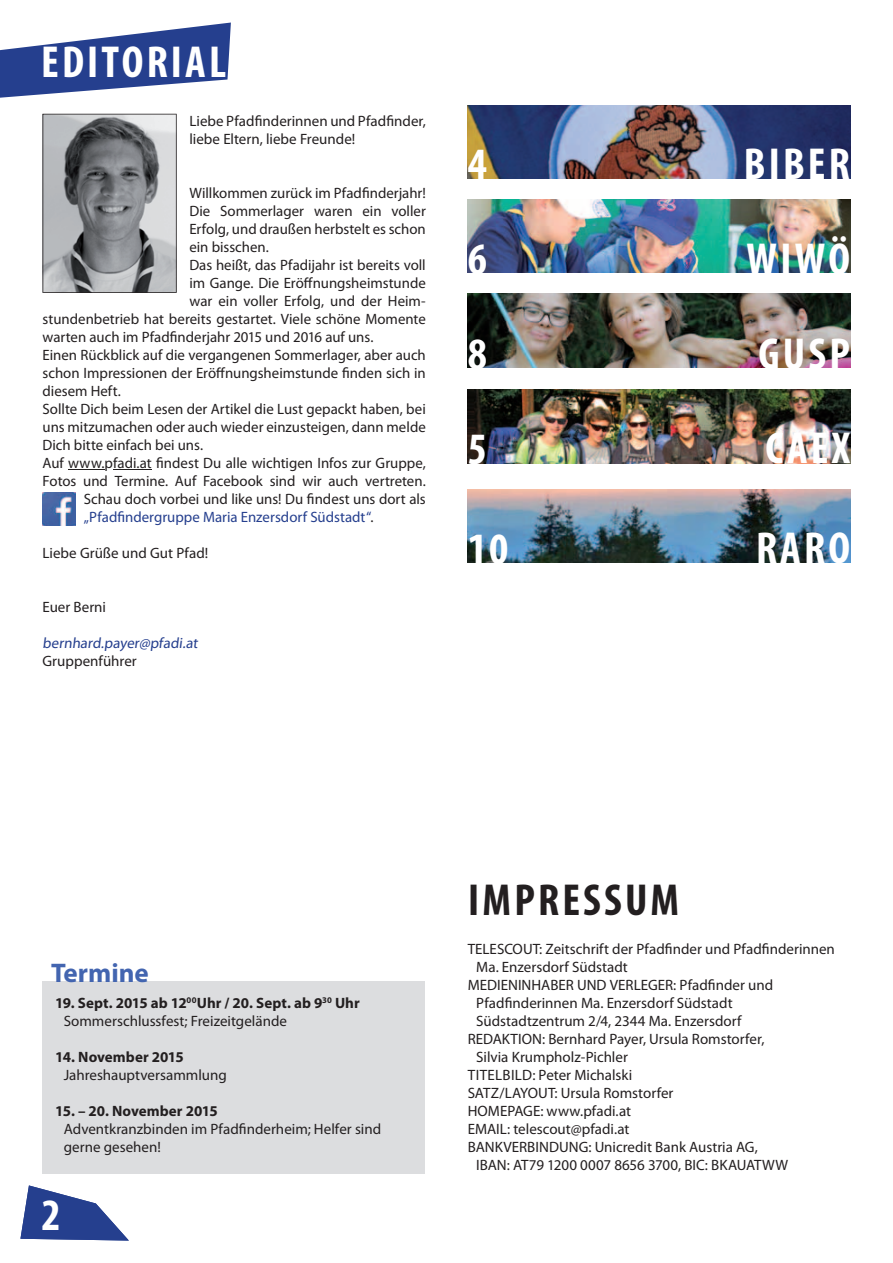
<style>
.page{position:relative;width:893px;height:1263px;background:#fff}
.page>*{position:absolute;margin:0;border:0;box-sizing:border-box;transform-origin:0 0}
.t1{font:700 condensed 45px "Myriad Pro";letter-spacing:.07em;color:#fff}
.t2{font:700 condensed 45px "Myriad Pro";letter-spacing:.07em;color:#231f20}
.t3{font:700 27px "Myriad Pro";color:#4365b0}
.t4{font:15px/18px "Myriad Pro";color:#231f20}
.t5{font:700 15px/18px "Myriad Pro";color:#231f20}
.t6{font:15px "Myriad Pro";color:#253f8e}
.s1{color:#231f20}
.s2{font-weight:400}
</style>
<div class="page">
<svg style="left:0;top:23px;width:231px;height:75px"></svg>
<svg style="left:20px;top:1185px;width:109px;height:55px"></svg>
<hr style="left:68px;top:469px;width:37px;height:1px;background:#231f20">
<hr style="left:113px;top:469px;width:39px;height:1px;background:#231f20">
<div style="left:43px;top:981px;width:382px;height:193px;background:#dcdddf"></div>
<svg style="left:43px;top:114px;width:134px;height:179px;background:#929497"></svg>
<img style="left:468px;top:105px;width:382px;height:74px">
<img style="left:468px;top:199px;width:382px;height:74px">
<img style="left:468px;top:294px;width:382px;height:73px">
<img style="left:468px;top:390px;width:382px;height:73px">
<img style="left:468px;top:489px;width:382px;height:74px">
<img style="left:43px;top:492px;width:32px;height:33px">
<h1 class="t1" style="left:41px;top:34px;width:186px">EDITORIAL</h1>
<p class="t4" style="left:189px;top:112px;width:238px">Liebe Pfadfinderinnen und Pfad finder, liebe Eltern, liebe Freunde!</p>
<p class="t4" style="left:189px;top:184px;width:238px">Willkommen zurück im Pfadfinderjahr!</p>
<p class="t4" style="left:189px;top:202px;width:238px">Die Sommerlager waren ein voller</p>
<p class="t4" style="left:189px;top:220px;width:238px">Erfolg, und draußen herbstelt es schon</p>
<p class="t4" style="left:189px;top:238px;width:81px">ein bisschen.</p>
<p class="t4" style="left:189px;top:256px;width:238px">Das heißt, das Pfadijahr ist bereits voll</p>
<p class="t4" style="left:189px;top:274px;width:238px">im Gange. Die Eröffnungsheimstunde</p>
<p class="t4" style="left:189px;top:292px;width:238px">war ein voller Erfolg, und der Heim-</p>
<p class="t4" style="left:43px;top:310px;width:385px">stundenbetrieb hat bereits gestartet. Viele schöne Momente</p>
<p class="t4" style="left:43px;top:328px;width:332px">warten auch im Pfadfinderjahr 2015 und 2016 auf uns.</p>
<p class="t4" style="left:43px;top:346px;width:385px">Einen Rückblick auf die vergangenen Sommerlager, aber auch</p>
<p class="t4" style="left:43px;top:364px;width:385px">schon Impressionen der Eröffnungsheimstunde finden sich in</p>
<p class="t4" style="left:43px;top:382px;width:80px">diesem Heft.</p>
<p class="t4" style="left:43px;top:400px;width:385px">Sollte Dich beim Lesen der Artikel die Lust gepackt haben, bei</p>
<p class="t4" style="left:43px;top:418px;width:385px">uns mitzumachen oder auch wieder einzusteigen, dann melde</p>
<p class="t4" style="left:43px;top:436px;width:162px">Dich bitte einfach bei uns.</p>
<p class="t4" style="left:43px;top:454px;width:385px">Auf www.pfadi.at findest Du alle wichtigen Infos zur Gruppe,</p>
<p class="t4" style="left:42px;top:472px;width:385px">Fotos und Termine. Auf Facebook sind wir auch vertreten.</p>
<p class="t4" style="left:84px;top:490px;width:343px">Schau doch vorbei und like uns! Du findest uns dort als</p>
<p class="t6" style="left:84px;top:508px;width:291px">„Pfadfindergruppe Maria Enzersdorf Südstadt“<span class="s1">.</span></p>
<p class="t4" style="left:43px;top:544px;width:167px">Liebe Grüße und Gut Pfad!</p>
<p class="t4" style="left:43px;top:598px;width:65px">Euer Berni</p>
<p class="t6" style="left:43px;top:634px;width:159px">bernhard.payer@pfadi.at</p>
<p class="t4" style="left:43px;top:652px;width:96px">Gruppenführer</p>
<h1 class="t1" style="left:468px;top:136px;width:21px">4</h1>
<h1 class="t1" style="left:744px;top:136px;width:108px">BIBER</h1>
<h1 class="t1" style="left:468px;top:231px;width:21px">6</h1>
<h1 class="t1" style="left:747px;top:231px;width:105px">WIWÖ</h1>
<h1 class="t1" style="left:468px;top:326px;width:21px">8</h1>
<h1 class="t1" style="left:758px;top:325px;width:93px">GUSP</h1>
<h1 class="t1" style="left:468px;top:421px;width:21px">5</h1>
<h1 class="t1" style="left:765px;top:420px;width:86px">CAEX</h1>
<h1 class="t1" style="left:468px;top:520px;width:42px">10</h1>
<h1 class="t1" style="left:756px;top:520px;width:96px">RARO</h1>
<h2 class="t3" style="left:51px;top:955px;width:99px">Termine</h2>
<p class="t5" style="left:64px;top:993px;width:297px;text-indent:-9px">19. Sept. 2015 ab 12<sup>00</sup>Uhr / 20. Sept. ab 9<sup>30</sup> Uhr<br><span class="s2">Sommerschlussfest; Freizeitgelände</span></p>
<p class="t5" style="left:55px;top:1047px;width:130px">14. November 2015</p>
<p class="t4" style="left:64px;top:1066px;width:165px">Jahreshauptversammlung</p>
<p class="t5" style="left:55px;top:1101px;width:164px">15. – 20. November 2015</p>
<p class="t4" style="left:64px;top:1120px;width:319px">Adventkranzbinden im Pfadfinderheim; Helfer sind gerne gesehen!</p>
<h1 class="t1" style="left:41px;top:1186px;width:21px">2</h1>
<h1 class="t2" style="left:468px;top:872px;width:213px">IMPRESSUM</h1>
<p class="t4" style="left:468px;top:940px;width:369px">TELESCOUT: Zeitschrift der Pfadfinder und Pfadfinderinnen</p>
<p class="t4" style="left:476px;top:958px;width:153px">Ma. Enzersdorf Südstadt</p>
<p class="t4" style="left:468px;top:976px;width:307px">MEDIENINHABER UND VERLEGER: Pfadfinder und</p>
<p class="t4" style="left:476px;top:994px;width:258px">Pfadfinderinnen Ma. Enzersdorf Südstadt</p>
<p class="t4" style="left:476px;top:1012px;width:267px">Südstadtzentrum 2/4, 2344 Ma. Enzersdorf</p>
<p class="t4" style="left:468px;top:1030px;width:298px">REDAKTION: Bernhard Payer, Ursula Romstorfer,</p>
<p class="t4" style="left:476px;top:1048px;width:153px">Silvia Krumpholz-Pichler</p>
<p class="t4" style="left:468px;top:1066px;width:166px">TITELBILD: Peter Michalski</p>
<p class="t4" style="left:468px;top:1084px;width:207px">SATZ/LAYOUT: Ursula Romstorfer</p>
<p class="t4" style="left:468px;top:1102px;width:165px">HOMEPAGE: www.pfadi.at</p>
<p class="t4" style="left:468px;top:1120px;width:163px">EMAIL: telescout@pfadi.at</p>
<p class="t4" style="left:468px;top:1138px;width:292px">BANKVERBINDUNG: Unicredit Bank Austria AG,</p>
<p class="t4" style="left:476px;top:1156px;width:313px">IBAN: AT79 1200 0007 8656 3700, BIC: BKAUATWW</p>
</div>
